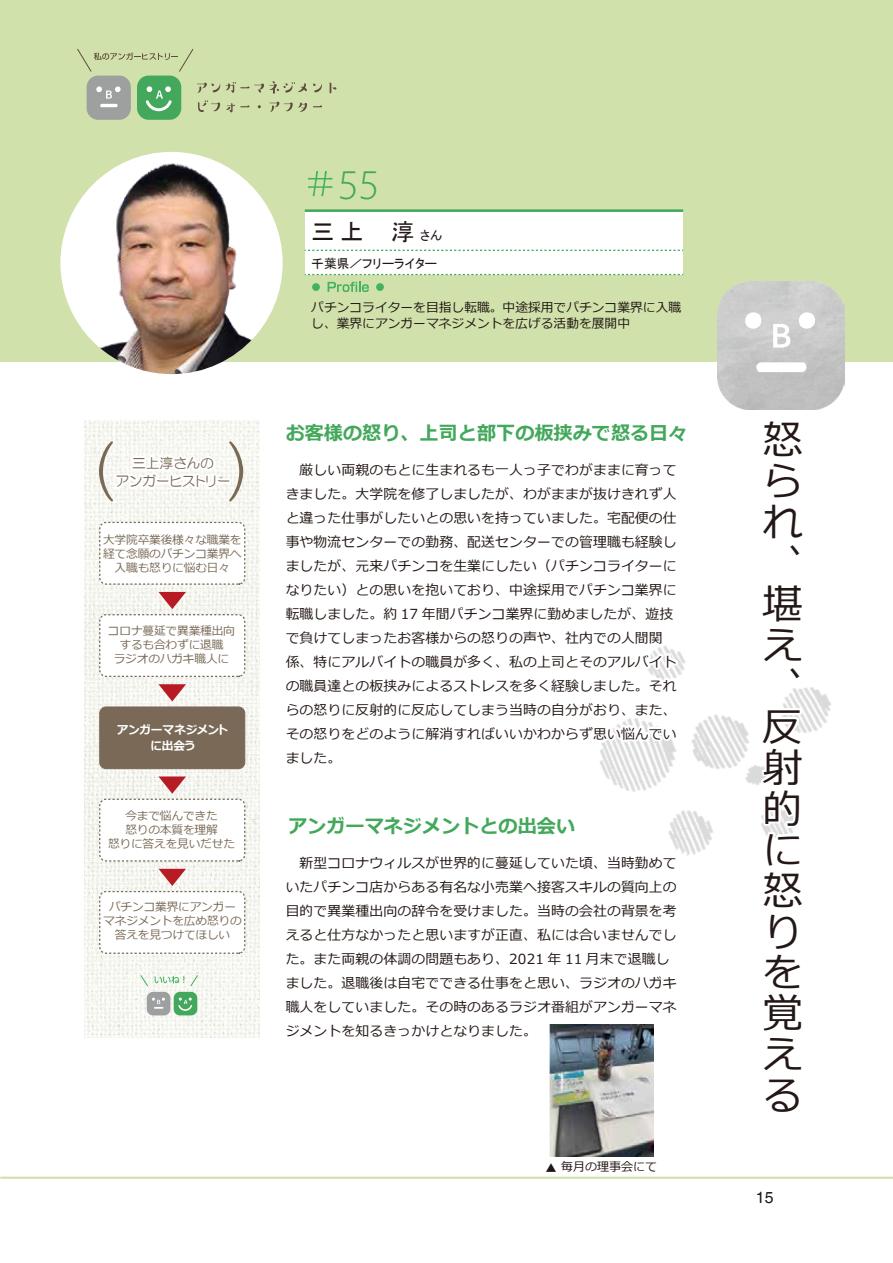
<style>
.page{position:relative;width:893px;height:1263px;background:#fff}
.page>*{position:absolute;margin:0;border:0;box-sizing:border-box;transform-origin:0 0}
.t1{font:40.5px/41px "Meiryo";color:#231815}
.t2{font:23.4px "MS P Gothic";color:#211714}
.t3{font:700 19.2px "Meiryo";color:#43a85b}
.t4{font:15.9px "Helvetica";color:#211714}
.t5{font:13.8px/24px "Meiryo";letter-spacing:.01em;color:#231815}
.t6{font:13.8px/18px "HG Maru Gothic MPRO";letter-spacing:-.045em;color:#796956;text-align:center}
.t7{font:12.75px/15.3px "Meiryo";color:#211714}
.t8{font:12.75px "MS P Gothic";color:#211714}
.t9{font:12px "Meiryo";color:#231815}
.t10{font:11.7px/14.1px "Meiryo";letter-spacing:-.015em;color:#796956;text-align:center}
.t11{font:700 11.7px/15.9px "Meiryo";letter-spacing:-.035em;color:#fff;text-align:center}
.s1{font-size:12.75px}
</style>
<div class="page">
<div style="left:0;top:0;width:893px;height:361px;background:#d1e1ab"></div>
<div style="left:305px;top:211px;width:378px;height:64px;background:#fff"></div>
<hr style="left:305px;top:209px;width:378px;height:3px;background:#43a85b">
<svg style="left:305px;top:250px;width:378px;height:1px"></svg>
<svg style="left:305px;top:274px;width:378px;height:1px"></svg>
<img style="left:602px;top:661px;width:229px;height:195px">
<img style="left:85px;top:420px;width:174px;height:617px">
<div style="left:174px;top:992px;width:23px;height:23px;background:#43a85b;border-radius:6px"></div>
<svg style="left:178px;top:997px;width:14px;height:14px"></svg>
<div style="left:147px;top:992px;width:23px;height:23px;background:#9e9f9f;border-radius:6px"></div>
<svg style="left:152px;top:997px;width:13px;height:12px"></svg>
<svg style="left:98px;top:592px;width:148px;height:86px"></svg>
<svg style="left:158px;top:684px;width:28px;height:17px"></svg>
<div style="left:100px;top:707px;width:145px;height:62px;background:#796956;border-radius:6px"></div>
<div style="left:99px;top:706px;width:146px;height:63px;border:1px solid #796956;border-radius:6px"></div>
<svg style="left:98px;top:776px;width:148px;height:86px"></svg>
<svg style="left:98px;top:869px;width:148px;height:85px"></svg>
<hr style="left:0;top:1177px;width:893px;height:2px;background:#d1e1ab">
<img style="left:717px;top:282px;width:127px;height:127px">
<svg style="left:773px;top:308px;width:47px;height:40px;background:#d9d9d9"></svg>
<svg style="left:741px;top:308px;width:25px;height:25px"></svg>
<svg style="left:754px;top:362px;width:55px;height:10px"></svg>
<svg style="left:197px;top:81px;width:125px;height:13px"></svg>
<svg style="left:329px;top:83px;width:7px;height:10px"></svg>
<svg style="left:198px;top:101px;width:22px;height:11px"></svg>
<svg style="left:226px;top:103px;width:23px;height:9px"></svg>
<svg style="left:269px;top:102px;width:38px;height:10px"></svg>
<div style="left:137px;top:76px;width:44px;height:44px;background:#43a85b;border-radius:12px"></div>
<svg style="left:146px;top:86px;width:26px;height:25px"></svg>
<div style="left:87px;top:76px;width:44px;height:44px;background:#9e9f9f;border-radius:12px"></div>
<svg style="left:96px;top:86px;width:25px;height:21px"></svg>
<div style="left:60px;top:152px;width:223px;height:222px;background:#fff;border-radius:50%"></div>
<svg style="left:757px;top:661px;width:51px;height:24px"></svg>
<svg style="left:757px;top:706px;width:51px;height:150px"></svg>
<svg style="left:600px;top:645px;width:85px;height:124px"></svg>
<svg style="left:140px;top:974px;width:9px;height:13px"></svg>
<svg style="left:190px;top:974px;width:9px;height:13px"></svg>
<svg style="left:155px;top:976px;width:29px;height:7px"></svg>
<svg style="left:98px;top:420px;width:148px;height:165px"></svg>
<svg style="left:308px;top:171px;width:24px;height:25px"></svg>
<div style="left:312px;top:283px;width:8px;height:8px;background:#41b25d;border-radius:50%"></div>
<svg style="left:328px;top:282px;width:41px;height:10px"></svg>
<div style="left:376px;top:283px;width:8px;height:8px;background:#41b25d;border-radius:50%"></div>
<svg style="left:77px;top:49px;width:117px;height:23px"></svg>
<img style="left:71px;top:152px;width:184px;height:222px">
<img style="left:550px;top:1024px;width:103px;height:133px">
<p class="t6" style="left:116px;top:454px;width:116px">三上淳さんの<br>アンガーヒストリー</p>
<p class="t10" style="left:103px;top:533px;width:140px">大学院卒業後様々な職業を経て念願のパチンコ業界へ入職も怒りに悩む日々</p>
<p class="t10" style="left:108px;top:625px;width:128px">コロナ蔓延で異業種出向するも合わずに退職<br>ラジオのハガキ職人に</p>
<p class="t11" style="left:117px;top:722px;width:113px">アンガーマネジメントに出会う</p>
<p class="t10" style="left:108px;top:809px;width:128px">今まで悩んできた<br>怒りの本質を理解<br>怒りに答えを見いだせた</p>
<p class="t10" style="left:103px;top:900px;width:140px">パチンコ業界にアンガーマネジメントを広め怒りの答えを見つけてほしい</p>
<h2 class="t2" style="left:311px;top:220px;width:133px">三上　淳<span class="s1">さん</span></h2>
<p class="t8" style="left:311px;top:257px;width:127px">千葉県／フリーライター</p>
<p class="t7" style="left:311px;top:301px;width:371px">パチンコライターを目指し転職。中途採用でパチンコ業界に入職し、業界にアンガーマネジメントを広げる活動を展開中</p>
<h3 class="t3" style="left:286px;top:419px;width:403px">お客様の怒り、上司と部下の板挟みで怒る日々</h3>
<p class="t5" style="left:286px;top:458px;width:393px">　厳しい両親のもとに生まれるも一人っ子でわがままに育ってきました。大学院を修了しましたが、わがままが抜けきれず人と違った仕事がしたいとの思いを持っていました。宅配便の仕事や物流センターでの勤務、配送センターでの管理職も経験しましたが、元来パチンコを生業にしたい（パチンコライターになりたい）との思いを抱いており、中途採用でパチンコ業界に転職しました。約 17 年間パチンコ業界に勤めましたが、遊技で負けてしまったお客様からの怒りの声や、社内での人間関係、特にアルバイトの職員が多く、私の上司とそのアルバイトの職員達との板挟みによるストレスを多く経験しました。それらの怒りに反射的に反応してしまう当時の自分がおり、また、その怒りをどのように解消すればいいかわからず思い悩んでいました。</p>
<h3 class="t3" style="left:288px;top:812px;width:289px">アンガーマネジメントとの出会い</h3>
<p class="t5" style="left:286px;top:851px;width:393px">　新型コロナウィルスが世界的に蔓延していた頃、当時勤めていたパチンコ店からある有名な小売業へ接客スキルの質向上の目的で異業種出向の辞令を受けました。当時の会社の背景を考えると仕方なかったと思いますが正直、私には合いませんでした。また両親の体調の問題もあり、2021 年 11 月末で退職しました。退職後は自宅でできる仕事をと思い、ラジオのハガキ職人をしていました。その時のあるラジオ番組がアンガーマネジメントを知るきっかけとなりました。</p>
<p class="t9" style="left:546px;top:1158px;width:113px"><sub>▲</sub> 毎月の理事会にて</p>
<h1 class="t1" style="left:762px;top:422px;width:41px">怒られ︑堪え︑反射的に怒りを覚える</h1>
<p class="t4" style="left:756px;top:1188px;width:19px">15</p>
</div>
